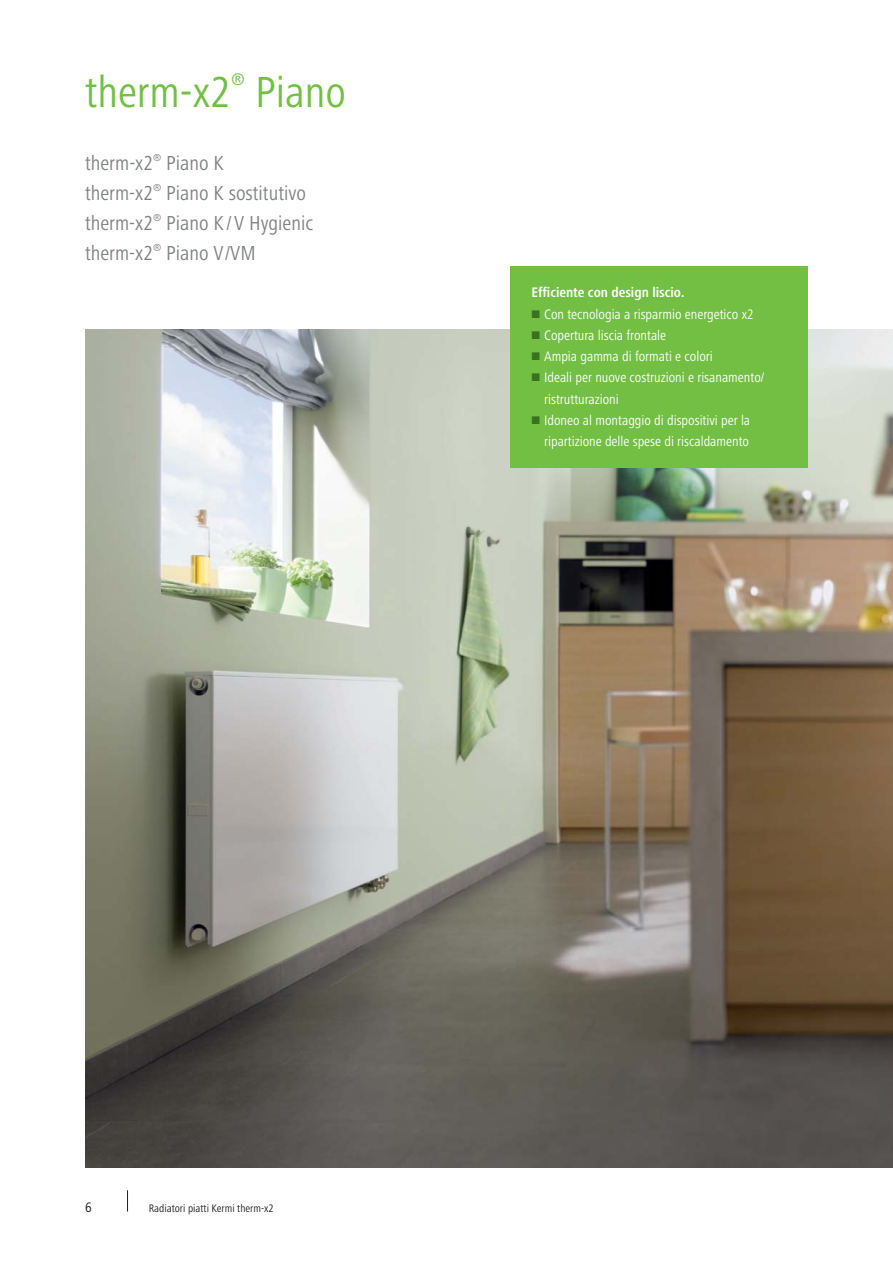
<style>
.page{position:relative;width:893px;height:1263px;background:#fff}
.page>*{position:absolute;margin:0;border:0;box-sizing:border-box;transform-origin:0 0}
.t1{font:condensed 45px "Frutiger Next LTW1 G";color:#72bf44}
.t2{font:condensed 21px/29.7px "Frutiger Next LTW1 G";color:#808285}
.t3{font:condensed 17.4px "Frutiger Next LTW1 G";color:#72bf44}
.t4{font:condensed 14.25px/21.3px "Frutiger Next LTW1 G";color:#fff}
.t5{font:700 condensed 14.25px "Frutiger Next LTW1 G";color:#fff}
.t6{font:condensed 14.25px "Frutiger Next LTW1 G";color:#231f20}
.t7{font:condensed 11.25px "Frutiger Next LTW1 G";color:#231f20}
</style>
<div class="page">
<svg style="left:127px;top:1190px;width:1px;height:22px"></svg>
<img style="left:85px;top:330px;width:808px;height:838px">
<div style="left:510px;top:266px;width:298px;height:202px;background:#72bf44"></div>
<h1 class="t1" style="left:85px;top:73px;width:148px">therm-x2</h1>
<p class="t3" style="left:231px;top:71px;width:15px">®</p>
<h1 class="t1" style="left:255px;top:73px;width:92px">Piano</h1>
<h2 class="t2" style="left:85px;top:150px;width:230px">therm-x2<sup>®</sup> Piano K<br>therm-x2<sup>®</sup> Piano K sostitutivo therm-x2<sup>®</sup> Piano K / V Hygienic therm-x2<sup>®</sup> Piano V /VM</h2>
<p class="t5" style="left:531px;top:287px;width:155px">Efficiente con design liscio.</p>
<p class="t4" style="left:544px;top:304px;width:222px">Con tecnologia a risparmio energetico x2<br>Copertura liscia frontale<br>Ampia gamma di formati e colori<br>Ideali per nuove costruzioni e risanamento/ ristrutturazioni<br>Idoneo al montaggio di dispositivi per la ripartizione delle spese di riscaldamento</p>
<p class="t6" style="left:85px;top:1201px;width:8px">6</p>
<p class="t7" style="left:149px;top:1203px;width:126px">Radiatori piatti Kermi therm-x2</p>
</div>
